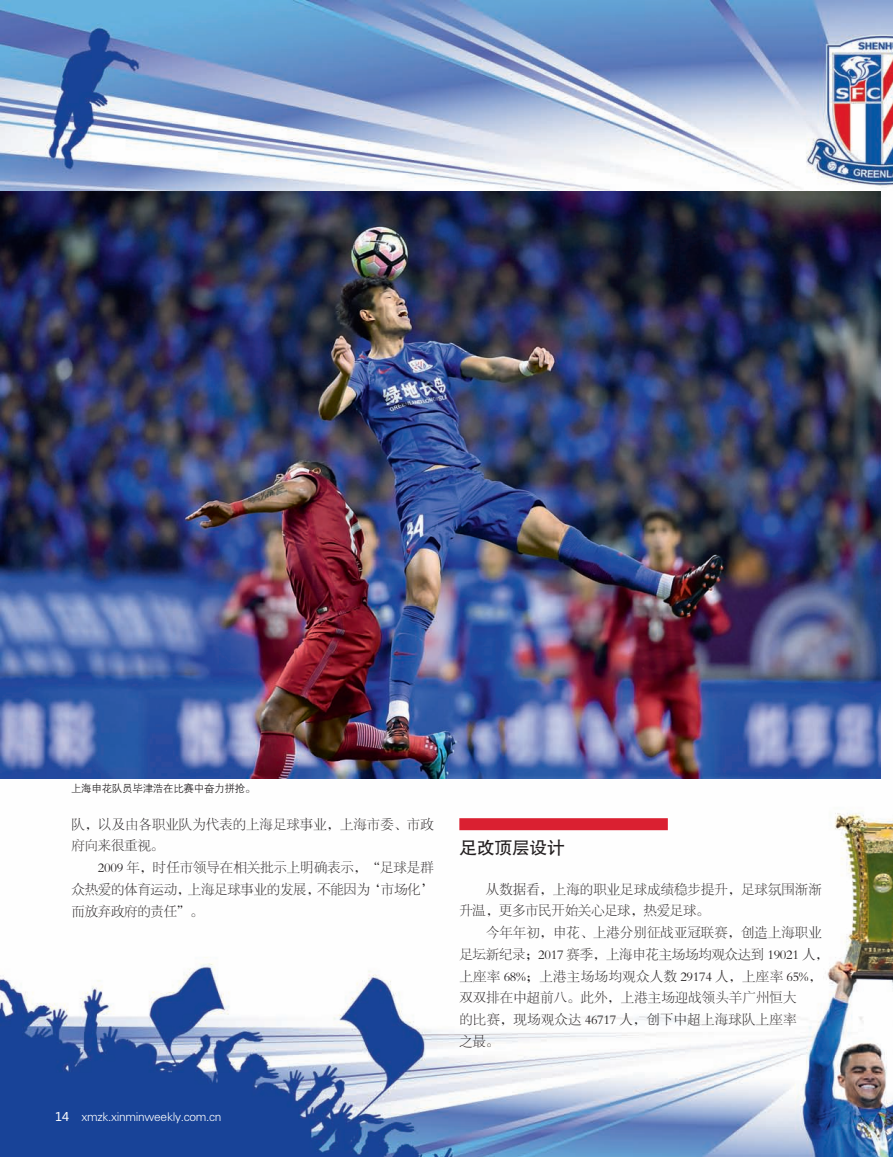
<style>
.page{position:relative;width:893px;height:1157px;background:#fff}
.page>*{position:absolute;margin:0;border:0;box-sizing:border-box;transform-origin:0 0}
.t1{font:18px "FZHTJW GB1 0";letter-spacing:-.025em;color:#231f20}
.t2{font:13.5px/21.8px "FZSYJW GB1 0";letter-spacing:-.005em;color:#231f20}
.t3{font:12px "FZXH1 JW GB1 0";letter-spacing:-.025em;color:#fff}
.t4{font:10.5px "FZZDXJW GB1 0";letter-spacing:-.025em;color:#231f20}
.s1{font-family:"Microsoft Ya Hei"}
</style>
<div class="page">
<img style="left:0;top:0;width:893px;height:1157px">
<div style="left:459px;top:818px;width:209px;height:12px;background:#da2031"></div>
<img style="left:0;top:191px;width:880px;height:587px">
<p class="t4" style="left:71px;top:782px;width:186px">上海申花队员毕津浩在比赛中奋力拼抢。</p>
<p class="t2" style="left:72px;top:813px;width:364px">队，以及由各职业队为代表的上海足球事业，上海市委、市政府向来很重视。<br>　　2009 年，时任市领导在相关批示上明确表示，“足球是群众热爱的体育运动，上海足球事业的发展，不能因为‘市场化’而放弃政府的责任”。</p>
<p class="t3" style="left:55px;top:1109px;width:168px"><span class="s1">14</span> xmzk.xinminweekly.com.cn</p>
<h1 class="t1" style="left:459px;top:837px;width:107px">足改顶层设计</h1>
<p class="t2" style="left:459px;top:878px;width:371px">　　从数据看，上海的职业足球成绩稳步提升，足球氛围渐渐升温，更多市民开始关心足球，热爱足球。<br>　　今年年初，申花、上港分别征战亚冠联赛，创造上海职业足坛新纪录；2017 赛季，上海申花主场场均观众达到 19021 人，上座率 68%；上港主场场均观众人数 29174 人，上座率 65%，双双排在中超前八。此外，上港主场迎战领头羊广州恒大<br>的比赛，现场观众达 46717 人，创下中超上海球队上座率<br>之最。</p>
</div>
